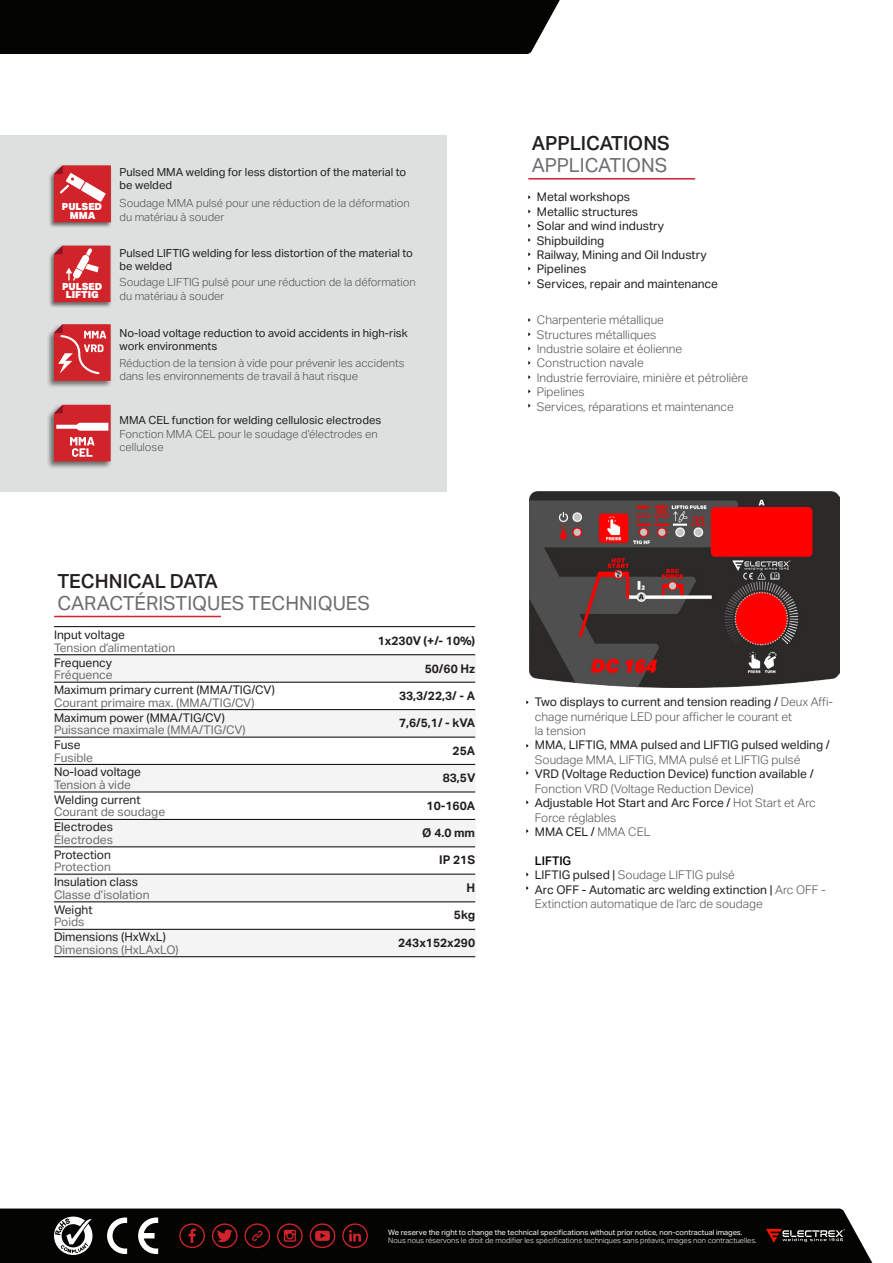
<style>
.page{position:relative;width:893px;height:1263px;background:#fff}
.page>*{position:absolute;margin:0;border:0;box-sizing:border-box;transform-origin:0 0}
.Corpo_texto_ES{font:19.5px "Aktiv Grotesk";color:#6c6d70}
.Corpo_texto_ES-2{font:500 19.5px "Aktiv Grotesk";color:#231f20}
.t1{font:12px/14.4px "Aktiv Grotesk";color:#231f20}
.t2{font:300 12px/14.4px "Aktiv Grotesk";color:#4f5252}
.t3{font:12px "Aktiv Grotesk";color:#6c6d70}
.Corpo_texto_ES-3{font:700 12px "Aktiv Grotesk";color:#231f20}
.t4{font:500 12px "Aktiv Grotesk";color:#000}
.t5{font:300 11.25px/13.5px "Aktiv Grotesk";color:#4f5252}
.t6{font:11.25px/13.5px "Aktiv Grotesk";color:#231f20}
.Paragraph_Style_4{font:900 9.9px "Aktiv Grotesk";color:#fff}
.t7{font:300 7.5px "Aktiv Grotesk";color:#fff}
.t8{font:7.5px "Aktiv Grotesk";color:#fff}
.s1{font-weight:400;color:#231f20}
.s2{font-weight:300;color:#4f5252}
</style>
<div class="page">
<div style="left:0;top:1208px;width:873px;height:55px;background:#040503"></div>
<svg style="left:54px;top:1216px;width:39px;height:39px"></svg>
<svg style="left:107px;top:1217px;width:20px;height:37px"></svg>
<svg style="left:138px;top:1217px;width:20px;height:37px"></svg>
<svg style="left:179px;top:1223px;width:26px;height:25px"></svg>
<svg style="left:212px;top:1223px;width:26px;height:25px"></svg>
<svg style="left:342px;top:1223px;width:26px;height:25px"></svg>
<svg style="left:310px;top:1223px;width:25px;height:25px"></svg>
<svg style="left:277px;top:1223px;width:26px;height:25px"></svg>
<svg style="left:244px;top:1223px;width:26px;height:25px"></svg>
<div style="left:0;top:0;width:560px;height:54px;background:#040503"></div>
<hr style="left:54px;top:616px;width:167px;height:1px;background:#d1232a">
<svg style="left:766px;top:1229px;width:79px;height:13px"></svg>
<img style="left:529px;top:491px;width:310px;height:196px">
<hr style="left:528px;top:178px;width:167px;height:2px;background:#d1232a">
<div style="left:54px;top:655px;width:421px;height:27px;background:#f4f4f4"></div>
<div style="left:54px;top:819px;width:421px;height:28px;background:#f4f4f4"></div>
<div style="left:54px;top:764px;width:421px;height:28px;background:#f4f4f4"></div>
<div style="left:54px;top:709px;width:421px;height:28px;background:#f4f4f4"></div>
<div style="left:54px;top:874px;width:421px;height:27px;background:#f4f4f4"></div>
<div style="left:54px;top:929px;width:421px;height:28px;background:#f4f4f4"></div>
<hr style="left:54px;top:737px;width:421px;height:1px;background:#000">
<hr style="left:54px;top:764px;width:421px;height:1px;background:#000">
<hr style="left:54px;top:819px;width:421px;height:1px;background:#000">
<hr style="left:54px;top:874px;width:421px;height:1px;background:#000">
<hr style="left:54px;top:846px;width:421px;height:1px;background:#000">
<hr style="left:54px;top:792px;width:421px;height:1px;background:#000">
<hr style="left:54px;top:902px;width:421px;height:1px;background:#000">
<hr style="left:54px;top:929px;width:421px;height:1px;background:#000">
<hr style="left:54px;top:956px;width:421px;height:1px;background:#000">
<hr style="left:54px;top:682px;width:421px;height:1px;background:#000">
<hr style="left:54px;top:654px;width:421px;height:1px;background:#000">
<hr style="left:54px;top:626px;width:421px;height:1px;background:#000">
<hr style="left:54px;top:709px;width:421px;height:1px;background:#000">
<div style="left:0;top:135px;width:446px;height:356px;background:#dde0de"></div>
<div style="left:48px;top:245px;width:64px;height:63px;background:#231f20;opacity:.6"></div>
<svg style="left:54px;top:246px;width:56px;height:56px;background:#d4393f"></svg>
<div style="left:48px;top:164px;width:64px;height:65px;background:#231f20;opacity:.6"></div>
<svg style="left:54px;top:165px;width:57px;height:57px;background:#d54147"></svg>
<div style="left:47px;top:323px;width:65px;height:66px;background:#231f20;opacity:.6"></div>
<svg style="left:54px;top:324px;width:57px;height:57px;background:#d54349"></svg>
<div style="left:47px;top:403px;width:65px;height:66px;background:#231f20;opacity:.6"></div>
<svg style="left:54px;top:405px;width:57px;height:56px;background:#d74a50"></svg>
<p class="Paragraph_Style_4" style="left:62px;top:200px;width:42px">PULSED</p>
<p class="Paragraph_Style_4" style="left:70px;top:209px;width:27px">MMA</p>
<p class="Paragraph_Style_4" style="left:62px;top:280px;width:42px">PULSED</p>
<p class="Paragraph_Style_4" style="left:66px;top:288px;width:34px">LIFTIG</p>
<p class="t6" style="left:119px;top:165px;width:288px">Pulsed MMA welding for less distortion of the material to be welded</p>
<p class="t5" style="left:119px;top:197px;width:292px">Soudage MMA pulsé pour une réduction de la déformation du matériau à souder</p>
<p class="t6" style="left:119px;top:246px;width:295px">Pulsed LIFTIG welding for less distortion of the material to be welded</p>
<p class="t5" style="left:119px;top:276px;width:298px">Soudage LIFTIG pulsé pour une réduction de la déformation du matériau à souder</p>
<p class="t6" style="left:119px;top:326px;width:290px">No-load voltage reduction to avoid accidents in high-risk work environments</p>
<p class="t5" style="left:119px;top:356px;width:287px">Réduction de la tension à vide pour prévenir les accidents dans les environnements de travail à haut risque</p>
<p class="t6" style="left:119px;top:413px;width:263px">MMA CEL function for welding cellulosic electrodes</p>
<p class="t5" style="left:119px;top:427px;width:260px">Fonction MMA CEL pour le soudage d’électrodes en</p>
<p class="t5" style="left:119px;top:440px;width:46px">cellulose</p>
<p class="Corpo_texto_ES-2" style="left:57px;top:569px;width:162px">TECHNICAL DATA</p>
<p class="Corpo_texto_ES" style="left:57px;top:591px;width:314px">CARACTÉRISTIQUES TECHNIQUES</p>
<p class="t1" style="left:54px;top:628px;width:73px">Input voltage</p>
<p class="t3" style="left:54px;top:641px;width:123px">Tension d’alimentation</p>
<p class="t1" style="left:54px;top:683px;width:222px">Maximum primary current (MMA/TIG/CV)</p>
<p class="t3" style="left:54px;top:695px;width:202px">Courant primaire max. (MMA/TIG/CV)</p>
<p class="t1" style="left:54px;top:710px;width:172px">Maximum power (MMA/TIG/CV)</p>
<p class="t3" style="left:54px;top:723px;width:193px">Puissance maximale (MMA/TIG/CV)</p>
<p class="t1" style="left:54px;top:655px;width:60px">Frequency</p>
<p class="t3" style="left:54px;top:668px;width:60px">Fréquence</p>
<p class="t1" style="left:54px;top:738px;width:28px">Fuse</p>
<p class="t3" style="left:54px;top:750px;width:41px">Fusible</p>
<p class="t1" style="left:54px;top:765px;width:88px">No-load voltage</p>
<p class="t3" style="left:54px;top:778px;width:78px">Tension à vide</p>
<p class="t1" style="left:54px;top:792px;width:88px">Welding current</p>
<p class="t3" style="left:54px;top:805px;width:113px">Courant de soudage</p>
<p class="t1" style="left:54px;top:847px;width:58px">Protection</p>
<p class="t3" style="left:54px;top:860px;width:58px">Protection</p>
<p class="t1" style="left:54px;top:820px;width:61px">Electrodes</p>
<p class="t3" style="left:54px;top:833px;width:61px">Électrodes</p>
<p class="t1" style="left:54px;top:875px;width:85px">Insulation class</p>
<p class="t3" style="left:54px;top:887px;width:97px">Classe d’isolation</p>
<p class="t1" style="left:54px;top:902px;width:40px">Weight</p>
<p class="t3" style="left:54px;top:915px;width:32px">Poids</p>
<p class="t1" style="left:54px;top:930px;width:113px">Dimensions (HxWxL)</p>
<p class="t3" style="left:54px;top:942px;width:126px">Dimensions (HxLAxLO)</p>
<p class="Corpo_texto_ES-3" style="left:378px;top:633px;width:99px">1x230V (+/- 10%)</p>
<p class="Corpo_texto_ES-3" style="left:425px;top:661px;width:52px">50/60 Hz</p>
<p class="Corpo_texto_ES-3" style="left:399px;top:688px;width:78px">33,3/22,3/ - A</p>
<p class="Corpo_texto_ES-3" style="left:399px;top:715px;width:78px">7,6/5,1/ - kVA</p>
<p class="Corpo_texto_ES-3" style="left:453px;top:743px;width:24px">25A</p>
<p class="Corpo_texto_ES-3" style="left:443px;top:770px;width:34px">83,5V</p>
<p class="Corpo_texto_ES-3" style="left:427px;top:798px;width:50px">10-160A</p>
<p class="Corpo_texto_ES-3" style="left:422px;top:825px;width:54px">Ø 4.0 mm</p>
<p class="Corpo_texto_ES-3" style="left:439px;top:853px;width:37px">IP 21S</p>
<p class="Corpo_texto_ES-3" style="left:466px;top:880px;width:10px">H</p>
<p class="Corpo_texto_ES-3" style="left:454px;top:908px;width:23px">5kg</p>
<p class="Corpo_texto_ES-3" style="left:398px;top:935px;width:79px">243x152x290</p>
<p class="Corpo_texto_ES-2" style="left:532px;top:132px;width:140px">APPLICATIONS</p>
<p class="Corpo_texto_ES" style="left:532px;top:154px;width:137px">APPLICATIONS</p>
<p class="t1" style="left:537px;top:190px;width:95px">Metal workshops</p>
<p class="t1" style="left:537px;top:204px;width:103px">Metallic structures</p>
<p class="t1" style="left:537px;top:219px;width:129px">Solar and wind industry</p>
<p class="t1" style="left:537px;top:233px;width:69px">Shipbuilding</p>
<p class="t1" style="left:537px;top:247px;width:171px">Railway, Mining and Oil Industry</p>
<p class="t1" style="left:537px;top:262px;width:51px">Pipelines</p>
<p class="t1" style="left:537px;top:276px;width:183px">Services, repair and maintenance</p>
<p class="t2" style="left:537px;top:313px;width:129px">Charpenterie métallique</p>
<p class="t2" style="left:537px;top:327px;width:121px">Structures métalliques</p>
<p class="t2" style="left:537px;top:341px;width:147px">Industrie solaire et éolienne</p>
<p class="t2" style="left:537px;top:356px;width:108px">Construction navale</p>
<p class="t2" style="left:537px;top:370px;width:213px">Industrie ferroviaire, minière et pétrolière</p>
<p class="t2" style="left:537px;top:385px;width:49px">Pipelines</p>
<p class="t2" style="left:537px;top:399px;width:198px">Services, réparations et maintenance</p>
<p class="t2" style="left:535px;top:695px;width:300px"><span class="s1">Two displays to current and tension reading /</span> Deux Affi&shy;chage numérique LED pour afficher le courant et</p>
<p class="t2" style="left:535px;top:724px;width:52px">la tension</p>
<p class="t1" style="left:535px;top:738px;width:296px">MMA, LIFTIG, MMA pulsed and LIFTIG pulsed welding /<br><span class="s2">Soudage MMA, LIFTIG, MMA pulsé et LIFTIG pulsé</span></p>
<p class="t1" style="left:535px;top:767px;width:280px">VRD (Voltage Reduction Device) function available /<br><span class="s2">Fonction VRD (Voltage Reduction Device)</span></p>
<p class="t1" style="left:535px;top:795px;width:282px">Adjustable Hot Start and Arc Force / <span class="s2">Hot Start et Arc<br>Force réglables</span></p>
<p class="t1" style="left:535px;top:824px;width:117px">MMA CEL / <span class="s2">MMA CEL</span></p>
<p class="t4" style="left:535px;top:853px;width:38px">LIFTIG</p>
<p class="t2" style="left:535px;top:868px;width:202px"><span class="s1">LIFTIG pulsed |</span> Soudage LIFTIG pulsé</p>
<p class="t2" style="left:535px;top:882px;width:292px"><span class="s1">Arc OFF - Automatic arc welding extinction |</span> Arc OFF -<br>Extinction automatique de l’arc de soudage</p>
<p class="t8" style="left:388px;top:1227px;width:356px">We reserve the right to change the technical specifications without prior notice, non-contractual images.</p>
<p class="t7" style="left:388px;top:1236px;width:370px">Nous nous réservons le droit de modifier les spécifications techniques sans préavis, images non contractuelles.</p>
</div>
